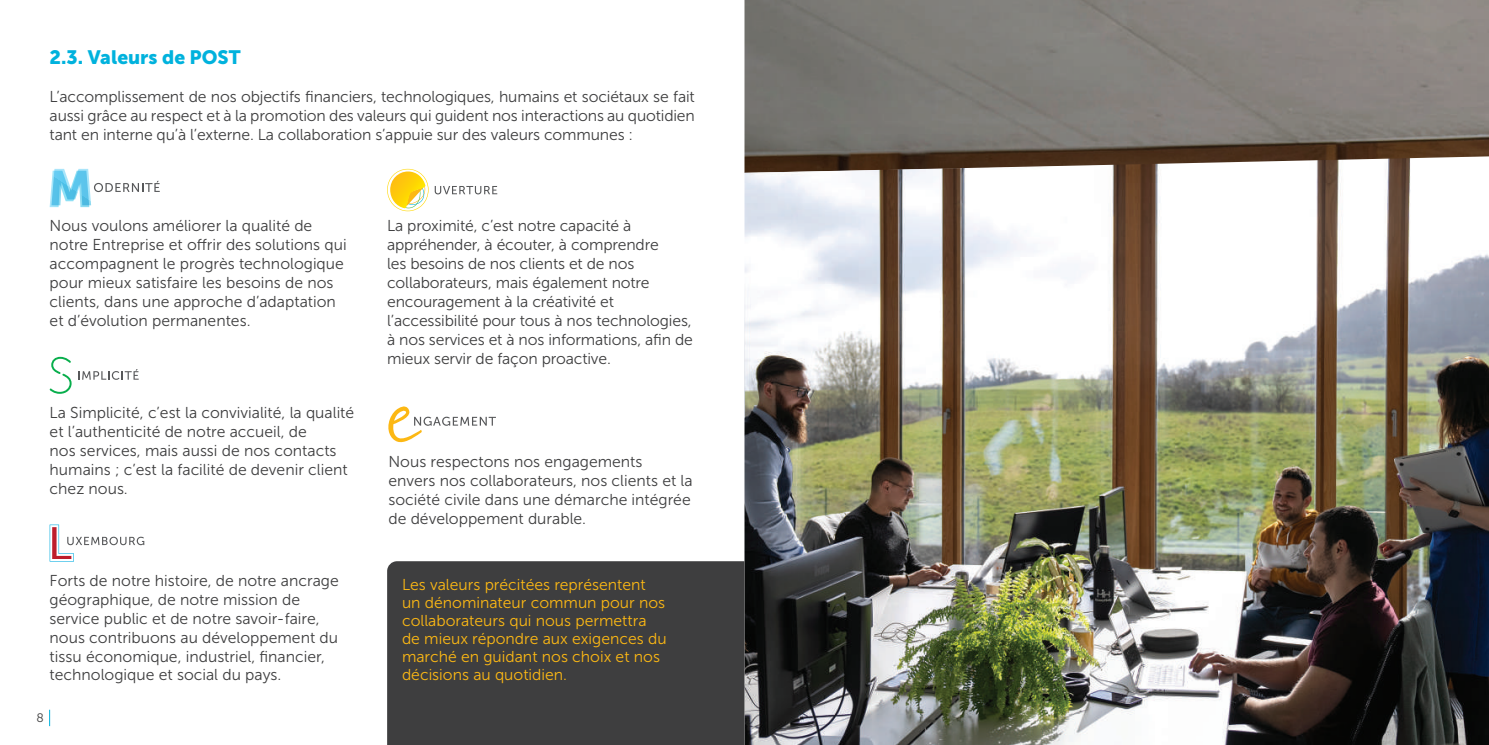
<style>
.page{position:relative;width:1489px;height:745px;background:#fff}
.page>*{position:absolute;margin:0;border:0;box-sizing:border-box;transform-origin:0 0}
.t1{font:19.25px "Museo Sans 900";color:#00b2dd}
.t2{font:15.75px/18.9px "Museo Sans 300";color:#3e3e3f}
.t3{font:15.75px/18px "Museo Sans 300";color:#fcb814}
.t4{font:12.25px "Museo Sans 300";color:#3e3e3f}
</style>
<div class="page">
<svg style="left:49px;top:709px;width:1px;height:16px"></svg>
<img style="left:744px;top:0;width:744px;height:156px">
<img style="left:744px;top:156px;width:744px;height:588px">
<svg style="left:50px;top:169px;width:110px;height:38px"></svg>
<svg style="left:434px;top:186px;width:63px;height:8px"></svg>
<svg style="left:387px;top:169px;width:41px;height:42px"></svg>
<svg style="left:78px;top:369px;width:61px;height:10px"></svg>
<svg style="left:50px;top:356px;width:22px;height:37px"></svg>
<svg style="left:388px;top:406px;width:108px;height:37px"></svg>
<svg style="left:50px;top:524px;width:94px;height:37px"></svg>
<div style="left:387px;top:561px;width:357px;height:183px;background:#3e3e3f"></div>
<p class="t1" style="left:50px;top:46px;width:192px">2.3. Valeurs de POST</p>
<p class="t2" style="left:50px;top:87px;width:646px;text-align:justify">L’accomplissement de nos objectifs financiers, technologiques, humains et sociétaux se fait aussi grâce au respect et à la promotion des valeurs qui guident nos interactions au quotidien tant en interne qu’à l’externe. La collaboration s’appuie sur des valeurs communes :</p>
<p class="t2" style="left:50px;top:216px;width:298px">Nous voulons améliorer la qualité de notre Entreprise et offrir des solutions qui accompagnent le progrès technologique pour mieux satisfaire les besoins de nos clients, dans une approche d’adaptation et d’évolution permanentes.</p>
<p class="t2" style="left:387px;top:216px;width:307px">La proximité, c’est notre capacité à appréhender, à écouter, à comprendre<br>les besoins de nos clients et de nos collaborateurs, mais également notre encouragement à la créativité et l’accessibilité pour tous à nos technologies, à nos services et à nos informations, afin de mieux servir de façon proactive.</p>
<p class="t2" style="left:50px;top:403px;width:306px">La Simplicité, c’est la convivialité, la qualité et l’authenticité de notre accueil, de<br>nos services, mais aussi de nos contacts humains ; c’est la facilité de devenir client chez nous.</p>
<p class="t2" style="left:388px;top:452px;width:306px">Nous respectons nos engagements envers nos collaborateurs, nos clients et la société civile dans une démarche intégrée de développement durable.</p>
<p class="t2" style="left:50px;top:570px;width:291px">Forts de notre histoire, de notre ancrage géographique, de notre mission de service public et de notre savoir-faire, nous contribuons au développement du tissu économique, industriel, financier, technologique et social du pays.</p>
<p class="t3" style="left:402px;top:575px;width:266px">Les valeurs précitées représentent un dénominateur commun pour nos collaborateurs qui nous permettra de mieux répondre aux exigences du marché en guidant nos choix et nos décisions au quotidien.</p>
<p class="t4" style="left:37px;top:710px;width:9px">8</p>
</div>
